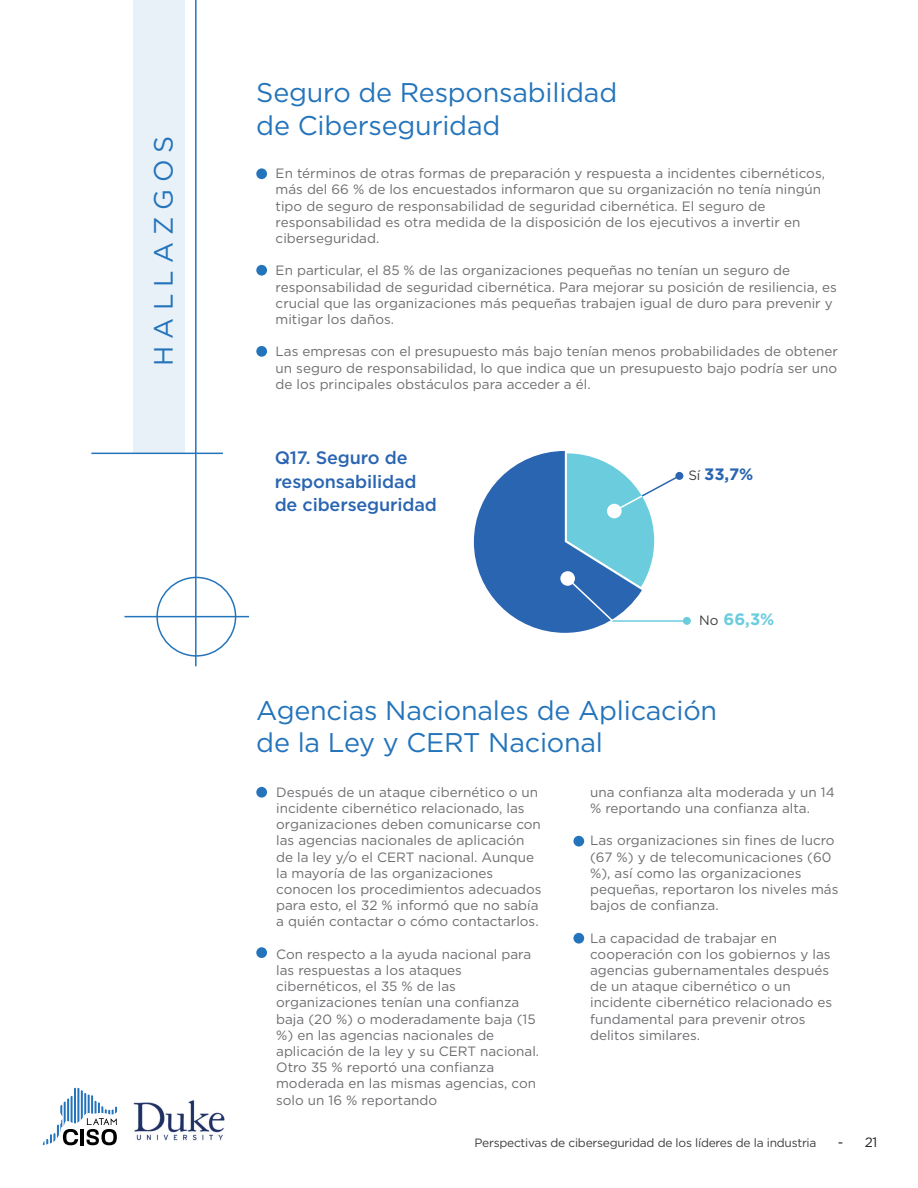
<style>
.page{position:relative;width:918px;height:1188px;background:#fff}
.page>*{position:absolute;margin:0;border:0;box-sizing:border-box;transform-origin:0 0}
.t1{font:27px/32.4px "Gotham";letter-spacing:-.01em;color:#2474bb}
.t2{font:26.55px "Gotham";letter-spacing:.27em;color:#2474bb}
.t3{font:500 18px/23.4px "Gotham";letter-spacing:-.01em;color:#2a65b1}
.t4{font:700 16.5px "Gotham";color:#2a65b1}
.t5{font:700 16.5px "Gotham";color:#6bccde}
.t6{font:13.5px/16.2px "Gotham";color:#6c6d70}
.t7{font:13.5px "Gotham";color:#3e3e3f}
.t8{font:13.5px "Gotham";color:#231f20}
.t9{font:12px "Gotham";letter-spacing:-.02em;color:#3e3e3f}
</style>
<div class="page">
<div style="left:133px;top:0;width:52px;height:453px;background:#e9f1f8"></div>
<hr style="left:195px;top:0;width:2px;height:666px;background:#2474bb">
<hr style="left:91px;top:453px;width:132px;height:1px;background:#2474bb">
<div style="left:156px;top:577px;width:80px;height:80px;border:2px solid #2474bb;border-radius:50%"></div>
<hr style="left:124px;top:616px;width:125px;height:1px;background:#2474bb">
<div style="left:256px;top:168px;width:11px;height:11px;background:#2474bb;border-radius:50%"></div>
<div style="left:256px;top:265px;width:11px;height:11px;background:#2474bb;border-radius:50%"></div>
<div style="left:256px;top:346px;width:11px;height:11px;background:#2474bb;border-radius:50%"></div>
<div style="left:256px;top:787px;width:11px;height:11px;background:#2474bb;border-radius:50%"></div>
<div style="left:573px;top:836px;width:11px;height:11px;background:#2474bb;border-radius:50%"></div>
<div style="left:573px;top:933px;width:11px;height:11px;background:#2474bb;border-radius:50%"></div>
<div style="left:256px;top:947px;width:11px;height:11px;background:#2474bb;border-radius:50%"></div>
<hr style="left:612px;top:620px;width:77px;height:2px;background:#6bccde">
<svg style="left:474px;top:451px;width:207px;height:182px"></svg>
<div style="left:683px;top:617px;width:8px;height:8px;background:#6bccde;border-radius:50%"></div>
<div style="left:675px;top:472px;width:8px;height:8px;background:#2a65b1;border-radius:50%"></div>
<hr style="left:67px;top:1098px;width:2px;height:45px;background:#2474bb">
<hr style="left:71px;top:1096px;width:2px;height:44px;background:#2474bb">
<hr style="left:74px;top:1088px;width:2px;height:44px;background:#2474bb">
<hr style="left:77px;top:1088px;width:2px;height:44px;background:#2474bb">
<hr style="left:81px;top:1090px;width:2px;height:45px;background:#2474bb">
<hr style="left:84px;top:1093px;width:2px;height:45px;background:#2474bb">
<hr style="left:88px;top:1094px;width:2px;height:45px;background:#2474bb">
<hr style="left:91px;top:1095px;width:2px;height:45px;background:#2474bb">
<hr style="left:95px;top:1101px;width:2px;height:44px;background:#2474bb">
<svg style="left:43px;top:1102px;width:35px;height:43px"></svg>
<hr style="left:81px;top:1129px;width:3px;height:16px;background:#000001">
<svg style="left:87px;top:1102px;width:30px;height:43px"></svg>
<img style="left:133px;top:1100px;width:92px;height:41px">
<h2 class="t2" style="left:147px;top:366px;width:232px;rotate:-90deg">HALLAZGOS</h2>
<h1 class="t1" style="left:256px;top:76px;width:363px">Seguro de Responsabilidad de Ciberseguridad</h1>
<p class="t6" style="left:276px;top:165px;width:551px">En términos de otras formas de preparación y respuesta a incidentes cibernéticos, más del 66 % de los encuestados informaron que su organización no tenía ningún tipo de seguro de responsabilidad de seguridad cibernética. El seguro de responsabilidad es otra medida de la disposición de los ejecutivos a invertir en ciberseguridad.</p>
<p class="t6" style="left:276px;top:262px;width:563px">En particular, el 85 % de las organizaciones pequeñas no tenían un seguro de responsabilidad de seguridad cibernética. Para mejorar su posición de resiliencia, es crucial que las organizaciones más pequeñas trabajen igual de duro para prevenir y mitigar los daños.</p>
<p class="t6" style="left:276px;top:343px;width:564px;text-align:justify">Las empresas con el presupuesto más bajo tenían menos probabilidades de obtener un seguro de responsabilidad, lo que indica que un presupuesto bajo podría ser uno de los principales obstáculos para acceder a él.</p>
<h3 class="t3" style="left:275px;top:446px;width:164px">Q17. Seguro de responsabilidad de ciberseguridad</h3>
<p class="t4" style="left:704px;top:465px;width:51px">33,7%</p>
<p class="t7" style="left:688px;top:466px;width:14px">Sí</p>
<p class="t5" style="left:723px;top:609px;width:53px">66,3%</p>
<p class="t7" style="left:699px;top:611px;width:21px">No</p>
<h1 class="t1" style="left:256px;top:693px;width:462px">Agencias Nacionales de Aplicación de la Ley y CERT Nacional</h1>
<p class="t6" style="left:276px;top:784px;width:267px">Después de un ataque cibernético o un incidente cibernético relacionado, las organizaciones deben comunicarse con las agencias nacionales de aplicación de la ley y/o el CERT nacional. Aunque la mayoría de las organizaciones conocen los procedimientos adecuados para esto, el 32 % informó que no sabía a quién contactar o cómo contactarlos.</p>
<p class="t6" style="left:276px;top:946px;width:265px">Con respecto a la ayuda nacional para las respuestas a los ataques cibernéticos, el 35 % de las organizaciones tenían una confianza baja (20 %) o moderadamente baja (15 %) en las agencias nacionales de aplicación de la ley y su CERT nacional.<br>Otro 35 % reportó una confianza moderada en las mismas agencias, con solo un 16 % reportando</p>
<p class="t6" style="left:590px;top:784px;width:246px">una confianza alta moderada y un 14 % reportando una confianza alta.</p>
<p class="t6" style="left:590px;top:832px;width:250px">Las organizaciones sin fines de lucro (67 %) y de telecomunicaciones (60 %), así como las organizaciones pequeñas, reportaron los niveles más bajos de confianza.</p>
<p class="t6" style="left:590px;top:929px;width:244px">La capacidad de trabajar en cooperación con los gobiernos y las agencias gubernamentales después de un ataque cibernético o un incidente cibernético relacionado es fundamental para prevenir otros delitos similares.</p>
<p class="t9" style="left:474px;top:1135px;width:344px">Perspectivas de ciberseguridad de los líderes de la industria</p>
<p class="t8" style="left:838px;top:1134px;width:41px">- 21</p>
</div>
